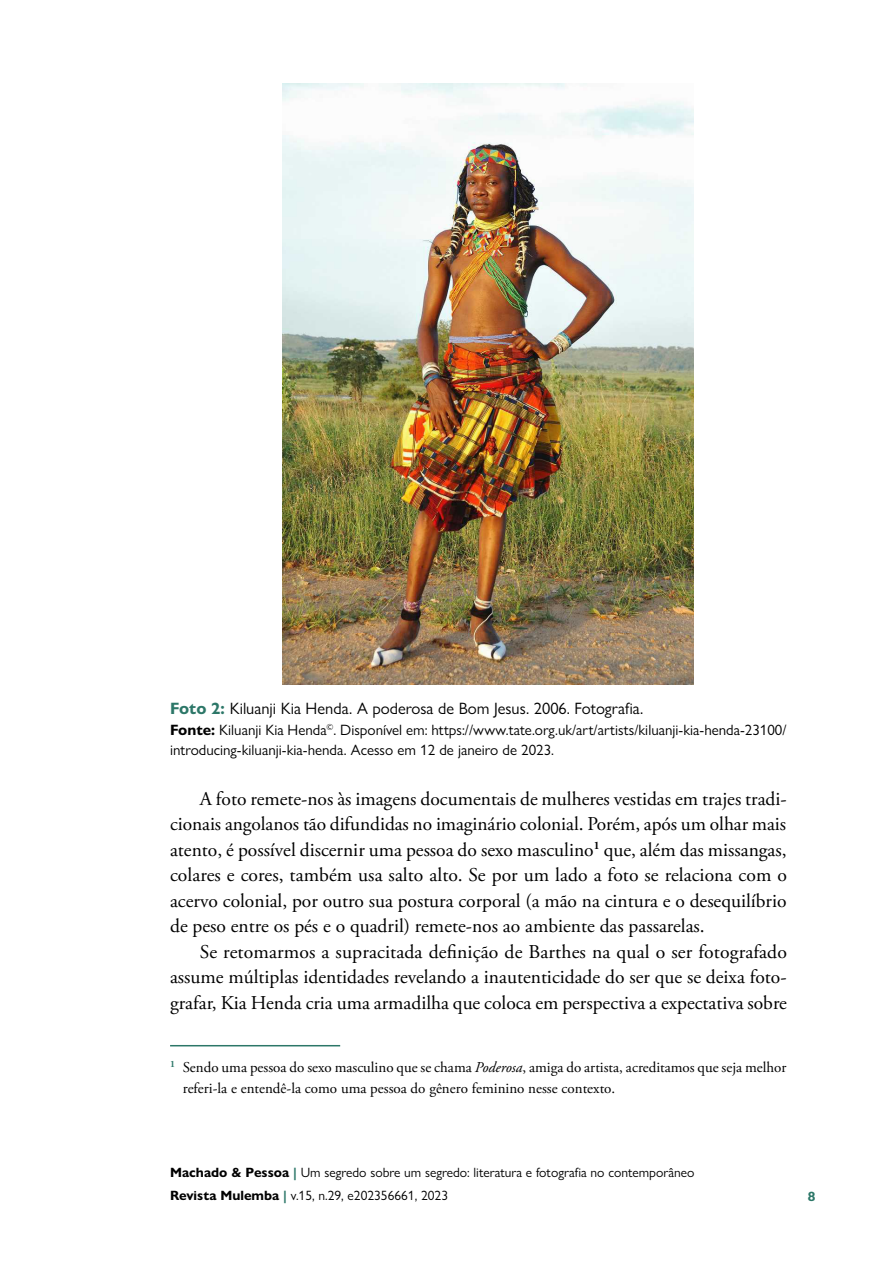
<style>
.page{position:relative;width:893px;height:1263px;background:#fff}
.page>*{position:absolute;margin:0;border:0;box-sizing:border-box;transform-origin:0 0}
.t1{font:19.5px/25.5px "Adobe Garamond Pro";color:#000;text-align:justify}
.t2{font:16.5px "Gill Sans Nova";color:#000}
.t3{font:15px/19.5px "Gill Sans Nova";color:#000}
.t4{font:15px/20.4px "Adobe Garamond Pro";color:#000}
.t5{font:13.5px/22.5px "Gill Sans Nova";color:#000}
.t6{font:700 13.5px "Gill Sans Nova";color:#2c7768}
.s1{font-weight:700;color:#2c7768}
.s2{font-weight:700}
.s3{font-style:italic}
</style>
<div class="page">
<hr style="left:170px;top:1045px;width:170px;height:1px;background:#2c7768">
<img style="left:283px;top:83px;width:411px;height:601px">
<p class="t2" style="left:170px;top:698px;width:475px"><span class="s1">Foto 2:</span> Kiluanji Kia Henda. A poderosa de Bom Jesus. 2006. Fotografia.</p>
<p class="t3" style="left:170px;top:720px;width:618px"><span class="s2">Fonte:</span> Kiluanji Kia Henda<sup>©</sup>. Disponível em: https://www.tate.org.uk/art/artists/kiluanji-kia-henda-23100/ introducing-kiluanji-kia-henda. Acesso em 12 de janeiro de 2023.</p>
<p class="t1" style="left:170px;top:786px;width:618px;text-indent:30px">A foto remete-nos às imagens documentais de mulheres vestidas em trajes tradi&shy;cionais angolanos tão difundidas no imaginário colonial. Porém, após um olhar mais atento, é possível discernir uma pessoa do sexo masculino<sup>1</sup> que, além das missangas, colares e cores, também usa salto alto. Se por um lado a foto se relaciona com o acervo colonial, por outro sua postura corporal (a mão na cintura e o desequilíbrio de peso entre os pés e o quadril) remete-nos ao ambiente das passarelas.</p>
<p class="t1" style="left:170px;top:939px;width:618px;text-indent:30px">Se retomarmos a supracitada definição de Barthes na qual o ser fotografado assume múltiplas identidades revelando a inautenticidade do ser que se deixa foto&shy;grafar, Kia Henda cria uma armadilha que coloca em perspectiva a expectativa sobre</p>
<p class="t4" style="left:183px;top:1058px;width:605px;text-indent:-13px"><sup>1</sup> Sendo uma pessoa do sexo masculino que se chama <span class="s3">Poderosa</span>, amiga do artista, acreditamos que seja melhor referi-la e entendê-la como uma pessoa do gênero feminino nesse contexto.</p>
<p class="t5" style="left:170px;top:1161px;width:526px"><span class="s2">Machado &amp; Pessoa</span> <span class="s1">|</span> Um segredo sobre um segredo: literatura e fotografia no contemporâneo<br><span class="s2">Revista Mulemba</span> <span class="s1">|</span> v.15, n.29, e202356661, 2023</p>
<p class="t6" style="left:808px;top:1188px;width:9px">8</p>
</div>
